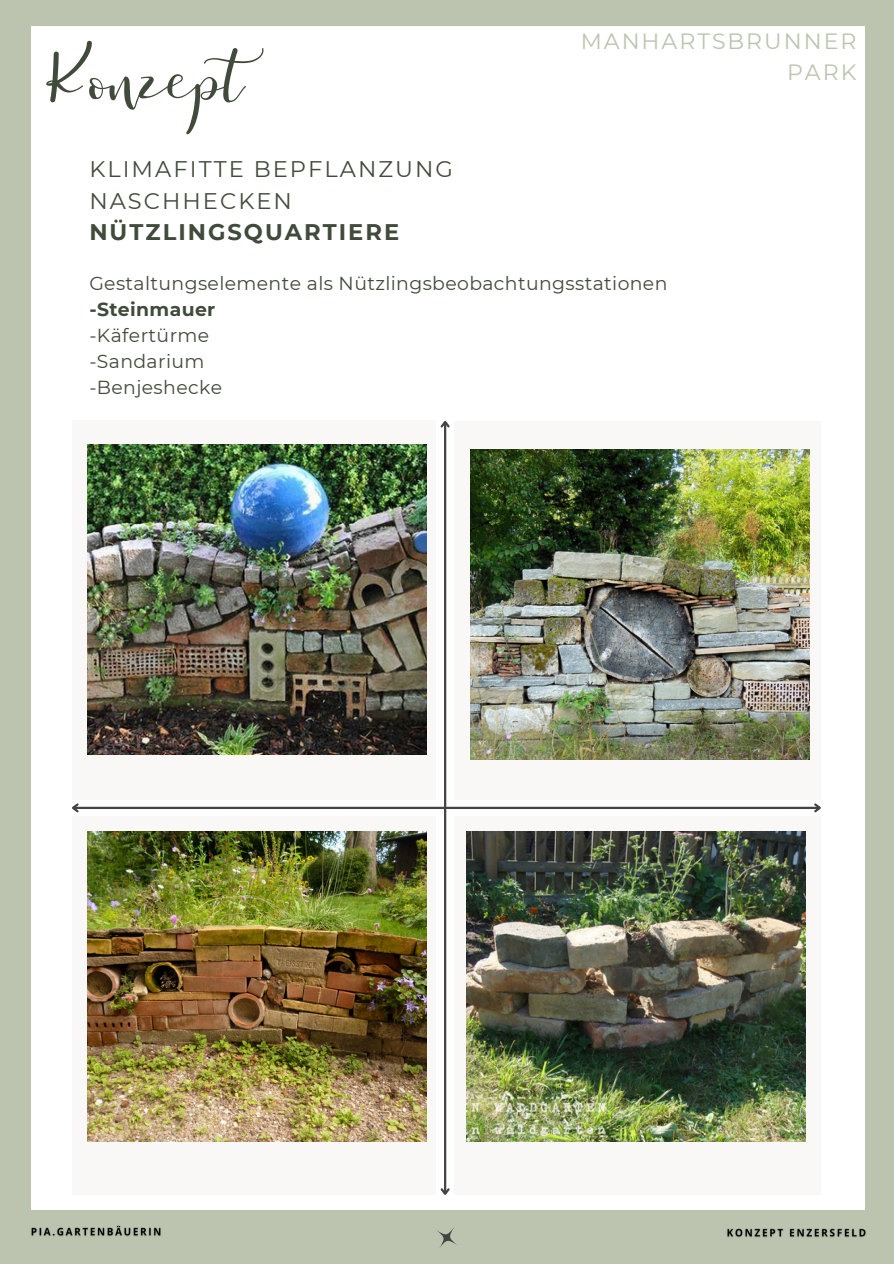
<style>
.page{position:relative;width:894px;height:1264px;background:#fff}
.page>*{position:absolute;margin:0;border:0;box-sizing:border-box;transform-origin:0 0}
.t1{font:61.65px "Just Write Solid";color:#414b3b}
.t2{font:22.65px/31.5px "Montserrat";letter-spacing:.09em;color:#414b3b}
.t3{font:22.05px/30.3px "Montserrat";letter-spacing:.09em;color:#bcc4af;text-align:right}
.t4{font:18.75px/25.8px "Montserrat";letter-spacing:.02em;color:#414b3b}
.s1{font-weight:700}
</style>
<div class="page">
<div style="left:0;top:0;width:893px;height:1263px;background:#bcc4af"></div>
<svg style="left:437px;top:1228px;width:20px;height:20px"></svg>
<div style="left:31px;top:26px;width:833px;height:1184px;background:#fff"></div>
<div style="left:72px;top:421px;width:363px;height:378px;background:#faf8f6"></div>
<div style="left:72px;top:816px;width:363px;height:378px;background:#faf8f6"></div>
<div style="left:454px;top:421px;width:366px;height:378px;background:#faf8f6"></div>
<div style="left:454px;top:816px;width:366px;height:378px;background:#faf8f6"></div>
<hr style="left:73px;top:806px;width:746px;height:3px;background:#444">
<svg style="left:72px;top:803px;width:9px;height:10px"></svg>
<svg style="left:811px;top:803px;width:10px;height:10px"></svg>
<hr style="left:444px;top:422px;width:2px;height:771px;background:#444">
<svg style="left:440px;top:1186px;width:10px;height:9px"></svg>
<svg style="left:440px;top:420px;width:10px;height:9px"></svg>
<img style="left:88px;top:444px;width:338px;height:310px">
<img style="left:88px;top:831px;width:339px;height:310px">
<img style="left:466px;top:831px;width:339px;height:310px">
<img style="left:470px;top:449px;width:339px;height:310px">
<img style="left:31px;top:1225px;width:130px;height:12px">
<img style="left:727px;top:1228px;width:139px;height:10px">
<h3 class="t1" style="left:46px;top:37px;width:239px">Konzept</h3>
<p class="t2" style="left:89px;top:153px;width:365px">KLIMAFITTE BEPFLANZUNG<br>NASCHHECKEN<br><span class="s1">NÜTZLINGSQUARTIERE</span></p>
<h3 class="t3" style="left:580px;top:26px;width:277px">MANHARTSBRUNNER<br>PARK</h3>
<h2 class="t4" style="left:89px;top:271px;width:579px">Gestaltungselemente als Nützlingsbeobachtungsstationen <span class="s1">-Steinmauer<br></span>-Käfertürme<br>-Sandarium<br>-Benjeshecke</h2>
</div>
